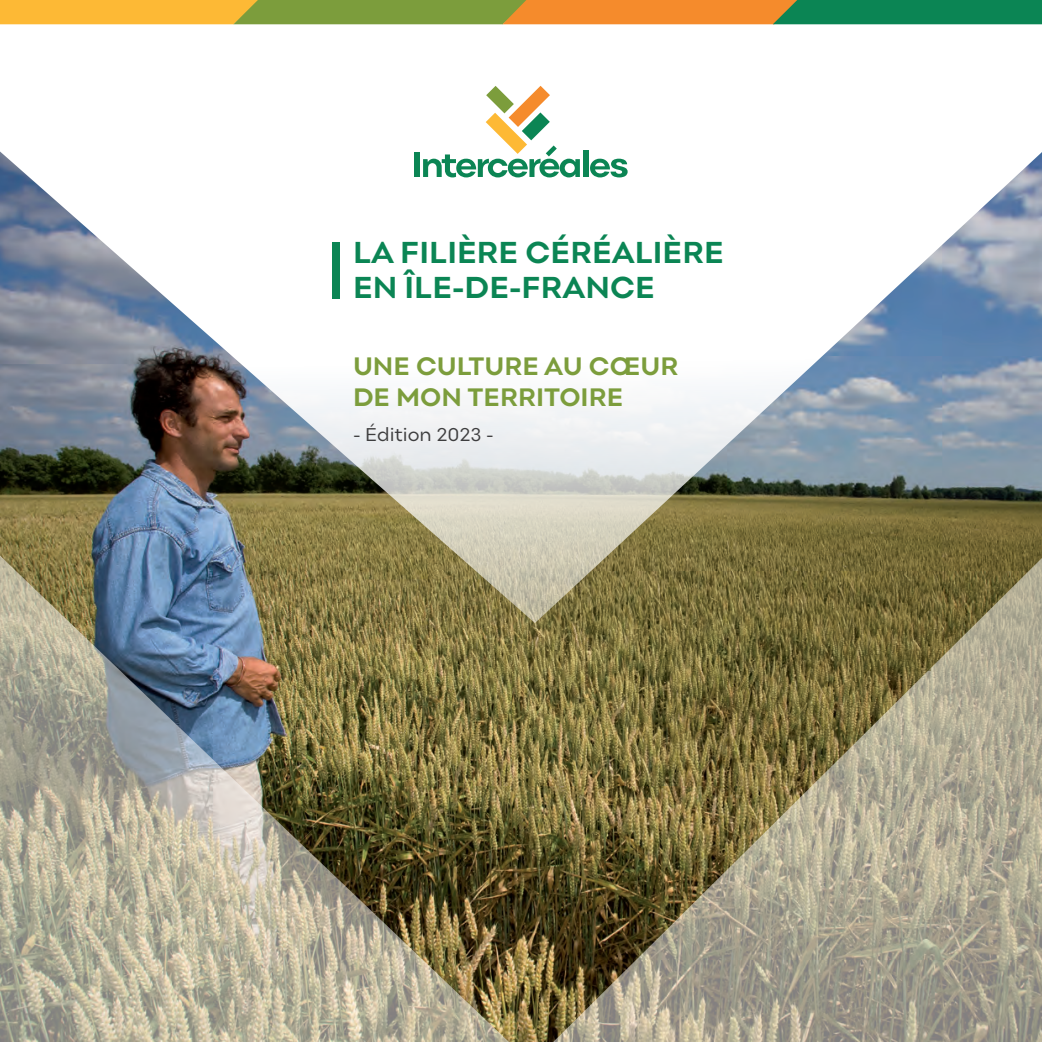
<style>
.page{position:relative;width:1042px;height:1042px;background:#fff}
.page>*{position:absolute;margin:0;border:0;box-sizing:border-box;transform-origin:0 0}
.t1{font:700 31.5px/35px "Point";color:#0b8554}
.t2{font:700 26.25px/31.5px "Point";color:#7c9d3c}
.t3{font:19.25px "Point";color:#3e3e3f}
</style>
<div class="page">
<div style="left:583px;top:151px;width:5px;height:26px;background:#0b8554"></div>
<svg style="left:485px;top:86px;width:72px;height:66px"></svg>
<svg style="left:0;top:0;width:1042px;height:24px;background:#9e993c"></svg>
<img style="left:0;top:842px;width:299px;height:200px">
<img style="left:0;top:151px;width:540px;height:691px">
<img style="left:299px;top:152px;width:743px;height:890px">
<div style="left:332px;top:242px;width:8px;height:56px;background:#0b8554"></div>
<p class="t1" style="left:353px;top:235px;width:372px">LA FILIÈRE CÉRÉALIÈRE<br>EN ÎLE-DE-FRANCE</p>
<p class="t2" style="left:353px;top:350px;width:327px">UNE CULTURE AU CŒUR<br>DE MON TERRITOIRE</p>
<p class="t3" style="left:353px;top:423px;width:142px">- Édition 2023 -</p>
</div>
